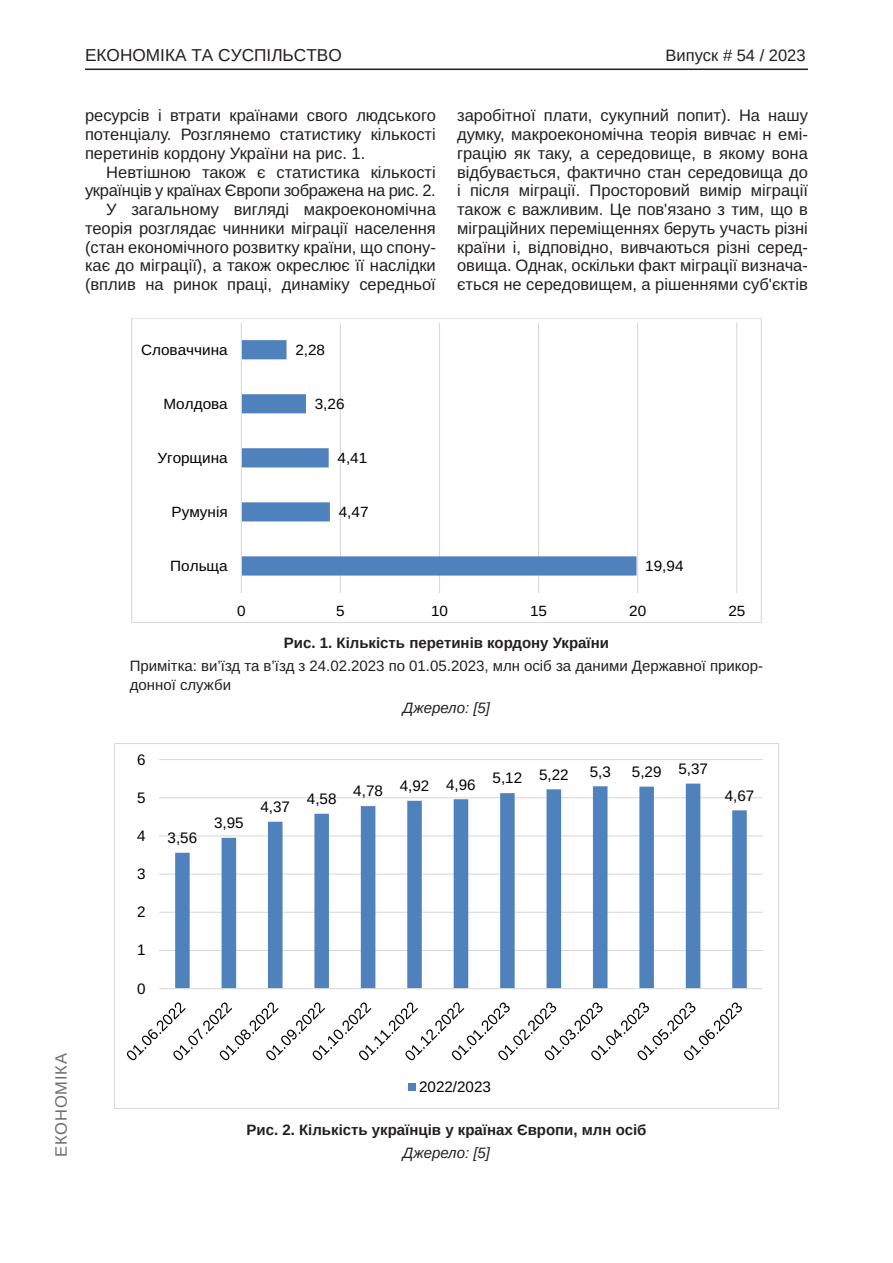
<style>
.page{position:relative;width:893px;height:1263px;background:#fff}
.page>*{position:absolute;margin:0;border:0;box-sizing:border-box;transform-origin:0 0}
.t1{font:17.25px "Arimo";color:#231f20}
.Текст_основной_G{font:16.5px/18.8px "Arimo";color:#231f20;text-align:justify}
.Текст_основной_G-2{font:16.5px/18.8px "Arimo";letter-spacing:-.02em;color:#231f20;text-align:right}
.t2{font:16.5px "Arimo";color:#231f20}
.t3{font:16.5px "Arimo";letter-spacing:.05em;color:#6c6d70}
.t4{font:15.15px "Arimo Roman";color:#000}
.Примечание{font:15px/18.8px "Arimo";color:#231f20}
.Рисунок_N{font:700 15px "Arimo";color:#231f20}
.Джерело{font:italic 15px "Arimo";color:#231f20}
.t5{font:14.85px "Arimo Roman";color:#000}
</style>
<div class="page">
<hr style="left:85px;top:69px;width:723px;height:1px;background:#231f20">
<hr style="left:340px;top:323px;width:1px;height:270px;background:#d9d9d9">
<hr style="left:439px;top:323px;width:1px;height:270px;background:#d9d9d9">
<hr style="left:538px;top:323px;width:1px;height:270px;background:#d9d9d9">
<hr style="left:637px;top:323px;width:1px;height:270px;background:#d9d9d9">
<hr style="left:736px;top:323px;width:1px;height:270px;background:#d9d9d9">
<svg style="left:242px;top:340px;width:394px;height:235px"></svg>
<hr style="left:241px;top:323px;width:1px;height:270px;background:#d9d9d9">
<hr style="left:159px;top:950px;width:604px;height:1px;background:#d9d9d9">
<hr style="left:159px;top:912px;width:604px;height:1px;background:#d9d9d9">
<hr style="left:159px;top:873px;width:604px;height:2px;background:#d9d9d9">
<hr style="left:159px;top:835px;width:604px;height:1px;background:#d9d9d9">
<hr style="left:159px;top:797px;width:604px;height:1px;background:#d9d9d9">
<hr style="left:159px;top:759px;width:604px;height:1px;background:#d9d9d9">
<svg style="left:175px;top:784px;width:572px;height:204px"></svg>
<hr style="left:159px;top:988px;width:604px;height:1px;background:#d9d9d9">
<svg style="left:127px;top:1002px;width:615px;height:58px"></svg>
<div style="left:408px;top:1083px;width:8px;height:8px;background:#4f81bd"></div>
<p class="t1" style="left:85px;top:45px;width:258px">ЕКОНОМІКА ТА СУСПІЛЬСТВО</p>
<p class="t2" style="left:665px;top:46px;width:142px">Випуск # 54 / 2023</p>
<p class="Текст_основной_G" style="left:85px;top:106px;width:352px">ресурсів і втрати країнами свого людського потенціалу. Розглянемо статистику кількості перетинів кордону України на рис. 1.</p>
<p class="Текст_основной_G-2" style="left:85px;top:163px;width:352px">Невтішною також є статистика кількості українців у країнах Європи зображена на рис. 2.</p>
<p class="Текст_основной_G" style="left:85px;top:200px;width:352px;text-indent:21px">У загальному вигляді макроекономічна теорія розглядає чинники міграції населення (стан економічного розвитку країни, що спону&shy;кає до міграції), а також окреслює її наслідки (вплив на ринок праці, динаміку середньої</p>
<p class="t5" style="left:141px;top:339px;width:88px">Словаччина</p>
<p class="t5" style="left:295px;top:340px;width:31px">2,28</p>
<p class="t5" style="left:164px;top:393px;width:66px">Молдова</p>
<p class="t5" style="left:315px;top:394px;width:31px">3,26</p>
<p class="t5" style="left:157px;top:447px;width:72px">Угорщина</p>
<p class="t5" style="left:338px;top:448px;width:31px">4,41</p>
<p class="t5" style="left:172px;top:501px;width:58px">Румунія</p>
<p class="t5" style="left:339px;top:502px;width:31px">4,47</p>
<p class="t5" style="left:170px;top:555px;width:59px">Польща</p>
<p class="Текст_основной_G" style="left:457px;top:106px;width:352px">заробітної плати, сукупний попит). На нашу думку, макроекономічна теорія вивчає н емі&shy;грацію як таку, а середовище, в якому вона відбувається, фактично стан середовища до і після міграції. Просторовий вимір міграції також є важливим. Це пов'язано з тим, що в міграційних переміщеннях беруть участь різні країни і, відповідно, вивчаються різні серед&shy;овища. Однак, оскільки факт міграції визнача&shy;ється не середовищем, а рішеннями суб'єктів</p>
<p class="t5" style="left:645px;top:556px;width:40px">19,94</p>
<p class="t5" style="left:237px;top:601px;width:10px">0</p>
<p class="t5" style="left:336px;top:601px;width:10px">5</p>
<p class="t5" style="left:431px;top:601px;width:18px">10</p>
<p class="t5" style="left:530px;top:601px;width:18px">15</p>
<p class="t5" style="left:629px;top:601px;width:18px">20</p>
<p class="t5" style="left:728px;top:601px;width:18px">25</p>
<p class="Рисунок_N" style="left:284px;top:632px;width:327px">Рис. 1. Кількість перетинів кордону України</p>
<p class="Примечание" style="left:130px;top:656px;width:635px">Примітка: ви’їзд та в’їзд з 24.02.2023 по 01.05.2023, млн осіб за даними Державної прикор&shy;донної служби</p>
<p class="Джерело" style="left:403px;top:697px;width:89px">Джерело: [5]</p>
<p class="t4" style="left:137px;top:749px;width:10px">6</p>
<p class="t4" style="left:137px;top:787px;width:10px">5</p>
<p class="t4" style="left:137px;top:825px;width:10px">4</p>
<p class="t4" style="left:137px;top:863px;width:10px">3</p>
<p class="t4" style="left:137px;top:901px;width:10px">2</p>
<p class="t4" style="left:137px;top:940px;width:10px">1</p>
<p class="t4" style="left:137px;top:978px;width:10px">0</p>
<p class="t4" style="left:168px;top:827px;width:31px">3,56</p>
<p class="t4" style="left:214px;top:812px;width:31px">3,95</p>
<p class="t4" style="left:260px;top:796px;width:31px">4,37</p>
<p class="t4" style="left:307px;top:788px;width:31px">4,58</p>
<p class="t4" style="left:353px;top:774px;width:217px">4,78 4,92 4,96 5,12 5,22</p>
<p class="t4" style="left:590px;top:761px;width:23px">5,3</p>
<p class="t4" style="left:632px;top:759px;width:78px">5,29 5,37</p>
<p class="t4" style="left:725px;top:785px;width:31px">4,67</p>
<p class="t3" style="left:52px;top:1157px;width:105px;rotate:-90deg">ЕКОНОМІКА</p>
<p class="t4" style="left:419px;top:1076px;width:73px">2022/2023</p>
<p class="Рисунок_N" style="left:247px;top:1120px;width:401px">Рис. 2. Кількість українців у країнах Європи, млн осіб</p>
<p class="Джерело" style="left:403px;top:1143px;width:89px">Джерело: [5]</p>
</div>
